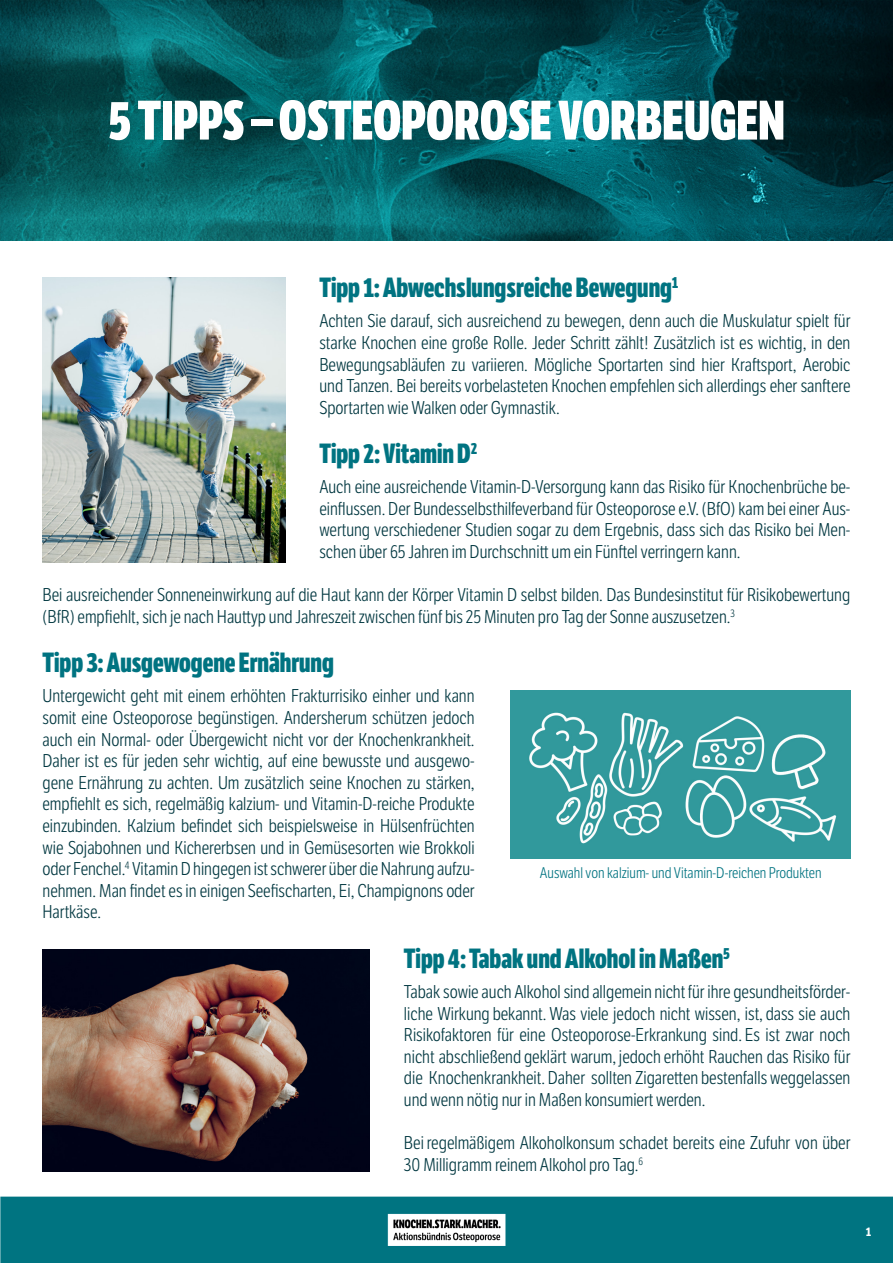
<style>
.page{position:relative;width:893px;height:1263px;background:#fff}
.page>*{position:absolute;margin:0;border:0;box-sizing:border-box;transform-origin:0 0}
.t1{font:800 54px "LFT Etica Compressed";color:#fff}
.t2{font:800 27px "LFT Etica Compressed";color:#007381}
.t3{font:300 18px/21.6px "LFT Etica Condensed";color:#003740;text-align:justify}
.t4{font:300 15px "LFT Etica Condensed";color:#007381}
.t5{font:700 12px "LFT Etica Condensed";color:#fff}
</style>
<div class="page">
<img style="left:0;top:240px;width:893px;height:1023px">
<img style="left:0;top:0;width:893px;height:240px">
<img style="left:43px;top:277px;width:242px;height:286px">
<img style="left:511px;top:690px;width:340px;height:169px">
<img style="left:43px;top:950px;width:327px;height:221px">
<p class="t1" style="left:108px;top:87px;width:678px">5 TIPPS – OSTEOPOROSE VORBEUGEN</p>
<h3 class="t2" style="left:319px;top:271px;width:360px">Tipp 1:AbwechslungsreicheBewegung<sup>1</sup></h3>
<p class="t3" style="left:319px;top:311px;width:533px">Achten Sie darauf, sich ausreichend zu bewegen, denn auch die Muskulatur spielt für starke Knochen eine große Rolle. Jeder Schritt zählt! Zusätzlich ist es wichtig, in den Bewegungsabläufen zu variieren. Mögliche Sportarten sind hier Kraftsport, Aerobic und Tanzen. Bei bereits vorbelasteten Knochen empfehlen sich allerdings eher sanftere Sportarten wie Walken oder Gymnastik.</p>
<h3 class="t2" style="left:319px;top:437px;width:159px">Tipp 2: Vitamin D<sup>2</sup></h3>
<p class="t3" style="left:319px;top:477px;width:533px">Auch eine ausreichende Vitamin-D-Versorgung kann das Risiko für Knochenbrüche be&shy;einflussen. Der Bundesselbsthilfeverband für Osteoporose e.V. (BfO) kam bei einer Aus&shy;wertung verschiedener Studien sogar zu dem Ergebnis, dass sich das Risiko bei Men&shy;schen über 65 Jahren im Durchschnitt um ein Fünftel verringern kann.</p>
<p class="t3" style="left:43px;top:585px;width:809px">Bei ausreichender Sonneneinwirkung auf die Haut kann der Körper Vitamin D selbst bilden. Das Bundesinstitut für Risikobewertung (BfR) empfiehlt, sich je nach Hauttyp und Jahreszeit zwischen fünf bis 25 Minuten pro Tag der Sonne auszusetzen.<sup>3</sup></p>
<h3 class="t2" style="left:43px;top:646px;width:293px">Tipp 3: Ausgewogene Ernährung</h3>
<p class="t3" style="left:43px;top:686px;width:434px">Untergewicht geht mit einem erhöhten Frakturrisiko einher und kann somit eine Osteoporose begünstigen. Andersherum schützen jedoch auch ein Normal- oder Übergewicht nicht vor der Knochenkrankheit.<br>Daher ist es für jeden sehr wichtig, auf eine bewusste und ausgewo&shy;gene Ernährung zu achten. Um zusätzlich seine Knochen zu stärken, empfiehlt es sich, regelmäßig kalzium- und Vitamin-D-reiche Produkte einzubinden. Kalzium befindet sich beispielsweise in Hülsenfrüchten wie Sojabohnen und Kichererbsen und in Gemüsesorten wie Brokkoli oder Fenchel.<sup>4</sup> Vitamin D hingegen ist schwerer über die Nahrung aufzu&shy;nehmen. Man findet es in einigen Seefischarten, Ei, Champignons oder Hartkäse.</p>
<h3 class="t2" style="left:404px;top:942px;width:328px">Tipp 4: Tabak undAlkohol in Maßen<sup>5</sup></h3>
<p class="t3" style="left:404px;top:981px;width:448px">Tabak sowie auch Alkohol sind allgemein nicht für ihre gesundheitsförder&shy;liche Wirkung bekannt. Was viele jedoch nicht wissen, ist, dass sie auch Risikofaktoren für eine Osteoporose-Erkrankung sind. Es ist zwar noch nicht abschließend geklärt warum, jedoch erhöht Rauchen das Risiko für die Knochenkrankheit. Daher sollten Zigaretten bestenfalls weggelassen und wenn nötig nur in Maßen konsumiert werden.</p>
<p class="t3" style="left:404px;top:1132px;width:448px">Bei regelmäßigem Alkoholkonsum schadet bereits eine Zufuhr von über<br>30 Milligramm reinem Alkohol pro Tag.<sup>6</sup></p>
<p class="t4" style="left:540px;top:864px;width:283px">Auswahl von kalzium- und Vitamin-D-reichen Produkten</p>
<p class="t5" style="left:866px;top:1225px;width:7px">1</p>
</div>
